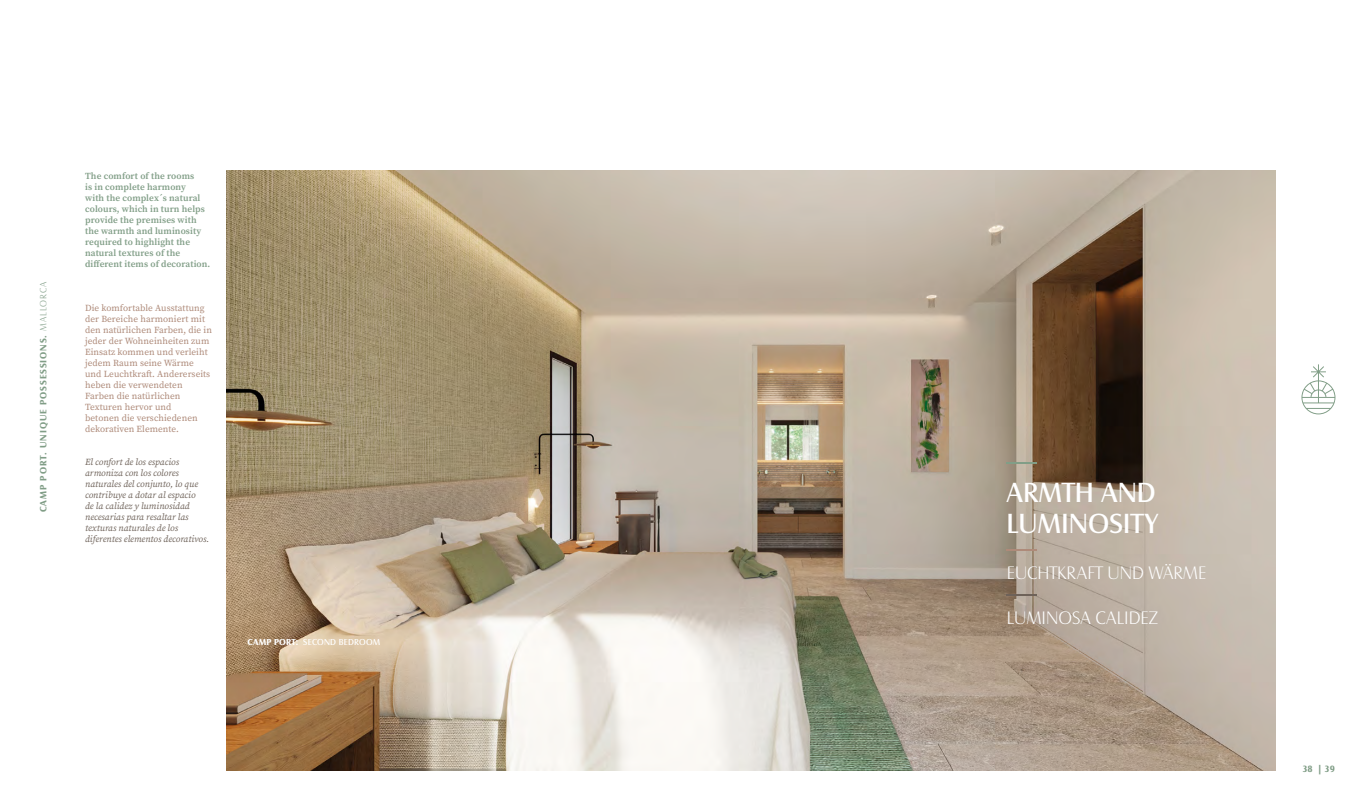
<style>
.page{position:relative;width:1361px;height:794px;background:#fff}
.page>*{position:absolute;margin:0;border:0;box-sizing:border-box;transform-origin:0 0}
.t1{font:28.8px/31px "Castle EF";color:#fff}
.t2{font:300 18.8px "Castle EF";color:#fff}
.t3{font:700 9.5px "Castle EF";letter-spacing:.1em;color:#819e87}
.t4{font:9.2px/11px "Source Serif Pro";letter-spacing:.005em;color:#ae8a79}
.t5{font:600 9.2px/11px "Source Serif Pro";letter-spacing:.01em;color:#819e87}
.t6{font:italic 9.2px/11px "Source Serif Pro";color:#6e6259}
.t7{font:9px "Castle EF";letter-spacing:.02em;color:#fff}
.s1{font-weight:300}
.s2{font-weight:700}
</style>
<div class="page">
<img style="left:227px;top:170px;width:1049px;height:600px">
<svg style="left:1301px;top:364px;width:34px;height:50px"></svg>
<hr style="left:1006px;top:463px;width:31px;height:1px;background:#819e87">
<hr style="left:1006px;top:549px;width:31px;height:1px;background:#ae8a79">
<hr style="left:1006px;top:594px;width:31px;height:1px;background:#6e6259">
<p class="t3" style="left:38px;top:512px;width:232px;rotate:-90deg">CAMP PORT. UNIQUE POSSESSIONS. <span class="s1">MALLORCA</span></p>
<p class="t5" style="left:85px;top:170px;width:127px">The comfort of the rooms<br>is in complete harmony<br>with the complex´s natural colours, which in turn helps provide the premises with the warmth and luminosity required to highlight the natural textures of the different items of decoration.</p>
<p class="t4" style="left:85px;top:302px;width:128px">Die komfortable Ausstattung der Bereiche harmoniert mit den natürlichen Farben, die in jeder der Wohneinheiten zum<br>Einsatz kommen und verleiht jedem Raum seine Wärme und Leuchtkraft. Andererseits heben die verwendeten<br>Farben die natürlichen<br>Texturen hervor und<br>betonen die verschiedenen dekorativen Elemente.</p>
<p class="t6" style="left:85px;top:456px;width:126px">El confort de los espacios armoniza con los colores naturales del conjunto, lo que contribuye a dotar al espacio<br>de la calidez y luminosidad necesarias para resaltar las texturas naturales de los diferentes elementos decorativos.</p>
<p class="t7" style="left:248px;top:636px;width:134px"><span class="s2">CAMP PORT:</span> SECOND BEDROOM</p>
<p class="t1" style="left:1006px;top:478px;width:153px">ARMTH AND<br>LUMINOSITY</p>
<p class="t2" style="left:1006px;top:562px;width:201px">EUCHTKRAFT UND WÄRME</p>
<p class="t2" style="left:1006px;top:607px;width:153px">LUMINOSA CALIDEZ</p>
<p class="t3" style="left:1302px;top:763px;width:34px">38 | 39</p>
</div>
